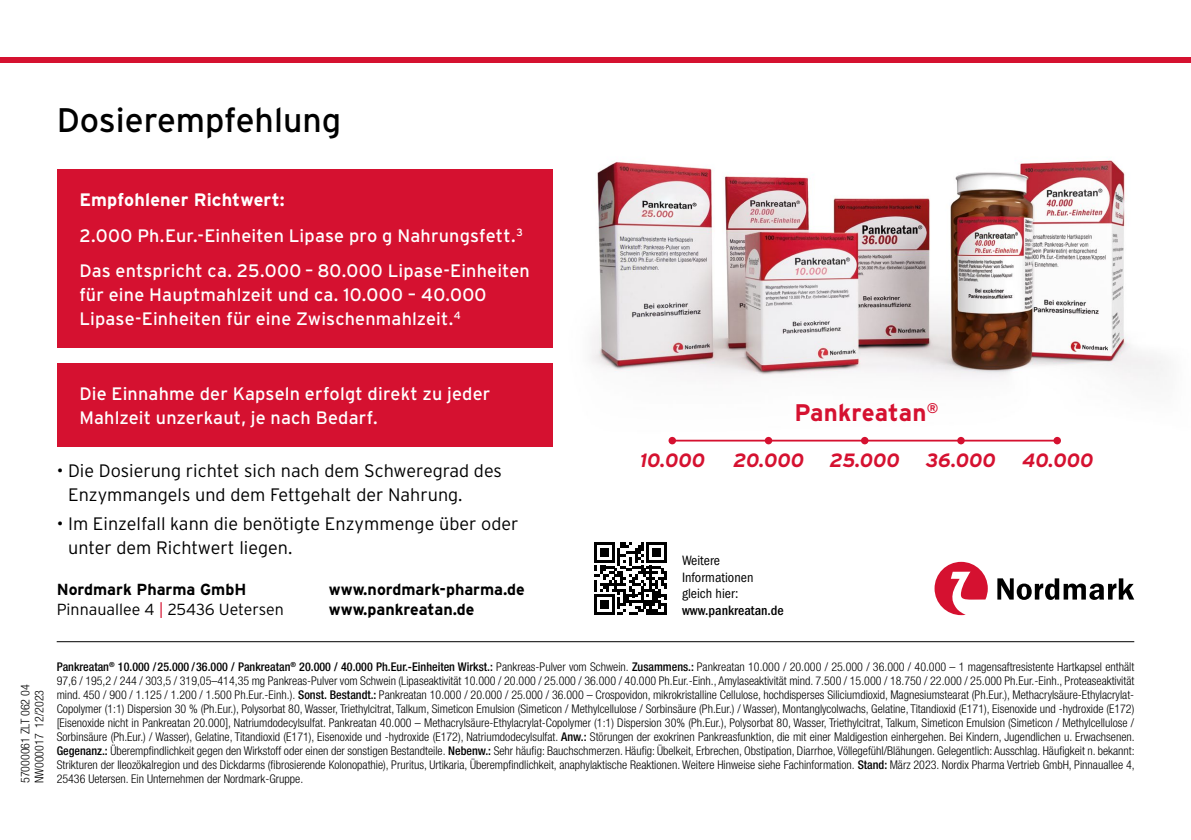
<style>
.page{position:relative;width:1191px;height:840px;background:#fff}
.page>*{position:absolute;margin:0;border:0;box-sizing:border-box;transform-origin:0 0}
.t1{font:34px "Interstate";color:#000}
.t2{font:700 24px "Interstate";letter-spacing:.01em;color:#d51130}
.t3{font:italic 700 19.2px "Interstate";letter-spacing:.01em;color:#d51130}
.t4{font:18px/35.4px "Interstate";letter-spacing:.01em;color:#fff}
.t5{font:300 18px/24px "Interstate";color:#000}
.t6{font:300 16px/20px "Interstate";color:#000}
.t7{font:700 16px/20px "Interstate";color:#000}
.t8{font:condensed 14px/16.8px "Franklin Gothic LT Pro";color:#000}
.t9{font:500 condensed 14px "Franklin Gothic LT Pro";color:#000}
.t10{font:300 condensed 12px/14px "Helvetica Neue LT Std";color:#000}
.s1{font-weight:700}
.s2{color:#d51130}
.s3{font-weight:500}
</style>
<div class="page">
<img style="left:552px;top:159px;width:613px;height:288px">
<hr style="left:57px;top:640px;width:1077px;height:1px;background:#000">
<svg style="left:997px;top:578px;width:137px;height:21px"></svg>
<svg style="left:934px;top:561px;width:53px;height:53px"></svg>
<div style="left:0;top:57px;width:1191px;height:5px;background:#d51130"></div>
<div style="left:57px;top:169px;width:495px;height:179px;background:#d51130"></div>
<div style="left:57px;top:363px;width:495px;height:84px;background:#d51130"></div>
<svg style="left:594px;top:542px;width:72px;height:72px"></svg>
<hr style="left:672px;top:439px;width:385px;height:2px;background:#d51130">
<svg style="left:668px;top:436px;width:8px;height:8px"></svg>
<svg style="left:764px;top:436px;width:8px;height:8px"></svg>
<div style="left:861px;top:436px;width:7px;height:8px;background:#d51130;border-radius:50%"></div>
<div style="left:957px;top:436px;width:7px;height:8px;background:#d51130;border-radius:50%"></div>
<svg style="left:1053px;top:436px;width:8px;height:8px"></svg>
<h1 class="t1" style="left:57px;top:101px;width:286px">Dosierempfehlung</h1>
<h3 class="t4" style="left:79px;top:182px;width:452px"><span class="s1">Empfohlener Richtwert:<br></span>2.000 Ph.Eur.-Einheiten Lipase pro g Nahrungsfett.<sup>3<br></sup>Das entspricht ca. 25.000 – 80.000 Lipase-Einheiten</h3>
<h3 class="t4" style="left:79px;top:282px;width:409px;line-height:24px">für eine Hauptmahlzeit und ca. 10.000 – 40.000<br>Lipase-Einheiten für eine Zwischenmahlzeit.<sup>4</sup></h3>
<h3 class="t4" style="left:79px;top:381px;width:412px;line-height:24px">Die Einnahme der Kapseln erfolgt direkt zu jeder<br>Mahlzeit unzerkaut, je nach Bedarf.</h3>
<h3 class="t5" style="left:68px;top:458px;width:435px;text-indent:-11px">• Die Dosierung richtet sich nach dem Schweregrad des<br>Enzymmangels und dem Fettgehalt der Nahrung.</h3>
<h3 class="t5" style="left:68px;top:511px;width:452px;text-indent:-11px">• Im Einzelfall kann die benötigte Enzymmenge über oder unter dem Richtwert liegen.</h3>
<h3 class="t6" style="left:57px;top:579px;width:229px"><span class="s1">Nordmark Pharma GmbH<br></span>Pinnauallee 4 <span class="s2">|</span> 25436 Uetersen</h3>
<h3 class="t7" style="left:329px;top:579px;width:197px">www.nordmark-pharma.de www.pankreatan.de</h3>
<h2 class="t2" style="left:794px;top:399px;width:145px">Pankreatan<sup>®</sup></h2>
<h3 class="t3" style="left:639px;top:449px;width:67px">10.000</h3>
<h3 class="t3" style="left:733px;top:449px;width:72px">20.000</h3>
<h3 class="t3" style="left:829px;top:449px;width:72px">25.000</h3>
<h3 class="t3" style="left:926px;top:449px;width:71px">36.000</h3>
<h3 class="t3" style="left:1022px;top:449px;width:73px">40.000</h3>
<p class="t8" style="left:682px;top:551px;width:73px">Weitere<br>Informationen gleich hier:</p>
<p class="t9" style="left:682px;top:602px;width:103px">www.pankreatan.de</p>
<p class="t10" style="left:18px;top:782px;width:100px;rotate:-90deg">57000061 ZLT 062 04<br>NW000017 12/2023</p>
<p class="t10" style="left:57px;top:659px;width:1079px;text-align:justify"><span class="s3">Pankreatan</span><sup>®</sup> <span class="s3">10.000 / 25.000 / 36.000 / Pankreatan</span><sup>®</sup> <span class="s3">20.000 / 40.000 Ph.Eur.-Einheiten Wirkst.:</span> Pankreas-Pulver vom Schwein. <span class="s3">Zusammens.:</span> Pankreatan 10.000 / 20.000 / 25.000 / 36.000 / 40.000 – 1 magensaftresistente Hartkapsel enthält 97,6 / 195,2 / 244 / 303,5 / 319,05–414,35 mg Pankreas-Pulver vom Schwein (Lipaseaktivität 10.000 / 20.000 / 25.000 / 36.000 / 40.000 Ph.Eur.-Einh., Amylaseaktivität mind. 7.500 / 15.000 / 18.750 / 22.000 / 25.000 Ph.Eur.-Einh., Proteaseaktivität mind. 450 / 900 / 1.125 / 1.200 / 1.500 Ph.Eur.-Einh.). <span class="s3">Sonst. Bestandt.:</span> Pankreatan 10.000 / 20.000 / 25.000 / 36.000 – Crospovidon, mikrokristalline Cellulose, hochdisperses Siliciumdioxid, Magnesiumstearat (Ph.Eur.), Methacrylsäure-Ethylacrylat-Copolymer (1:1) Dispersion 30 % (Ph.Eur.), Polysorbat 80, Wasser, Triethylcitrat, Talkum, Simeticon Emulsion (Simeticon / Methylcellulose / Sorbinsäure (Ph.Eur.) / Wasser), Montanglycolwachs, Gelatine, Titandioxid (E171), Eisenoxide und -hydroxide (E172) [Eisenoxide nicht in Pankreatan 20.000], Natriumdodecylsulfat. Pankreatan 40.000 – Methacrylsäure-Ethylacrylat-Copolymer (1:1) Dispersion 30% (Ph.Eur.), Polysorbat 80, Wasser, Triethylcitrat, Talkum, Simeticon Emulsion (Simeticon / Methylcellulose / Sorbinsäure (Ph.Eur.) / Wasser), Gelatine, Titandioxid (E171), Eisenoxide und -hydroxide (E172), Natriumdodecylsulfat. <span class="s3">Anw.:</span> Störungen der exokrinen Pankreasfunktion, die mit einer Maldigestion einhergehen. Bei Kindern, Jugendlichen u. Erwachsenen.<br><span class="s3">Gegenanz.:</span> Überempfindlichkeit gegen den Wirkstoff oder einen der sonstigen Bestandteile. <span class="s3">Nebenw.:</span> Sehr häufig: Bauchschmerzen. Häufig: Übelkeit, Erbrechen, Obstipation, Diarrhoe, Völlegefühl/Blähungen. Gelegentlich: Ausschlag. Häufigkeit n. bekannt:<br>Strikturen der Ileozökalregion und des Dickdarms (fibrosierende Kolonopathie), Pruritus, Urtikaria, Überempfindlichkeit, anaphylaktische Reaktionen. Weitere Hinweise siehe Fachinformation. <span class="s3">Stand:</span> März 2023. Nordix Pharma Vertrieb GmbH, Pinnauallee 4, 25436 Uetersen. Ein Unternehmen der Nordmark-Gruppe.</p>
</div>
